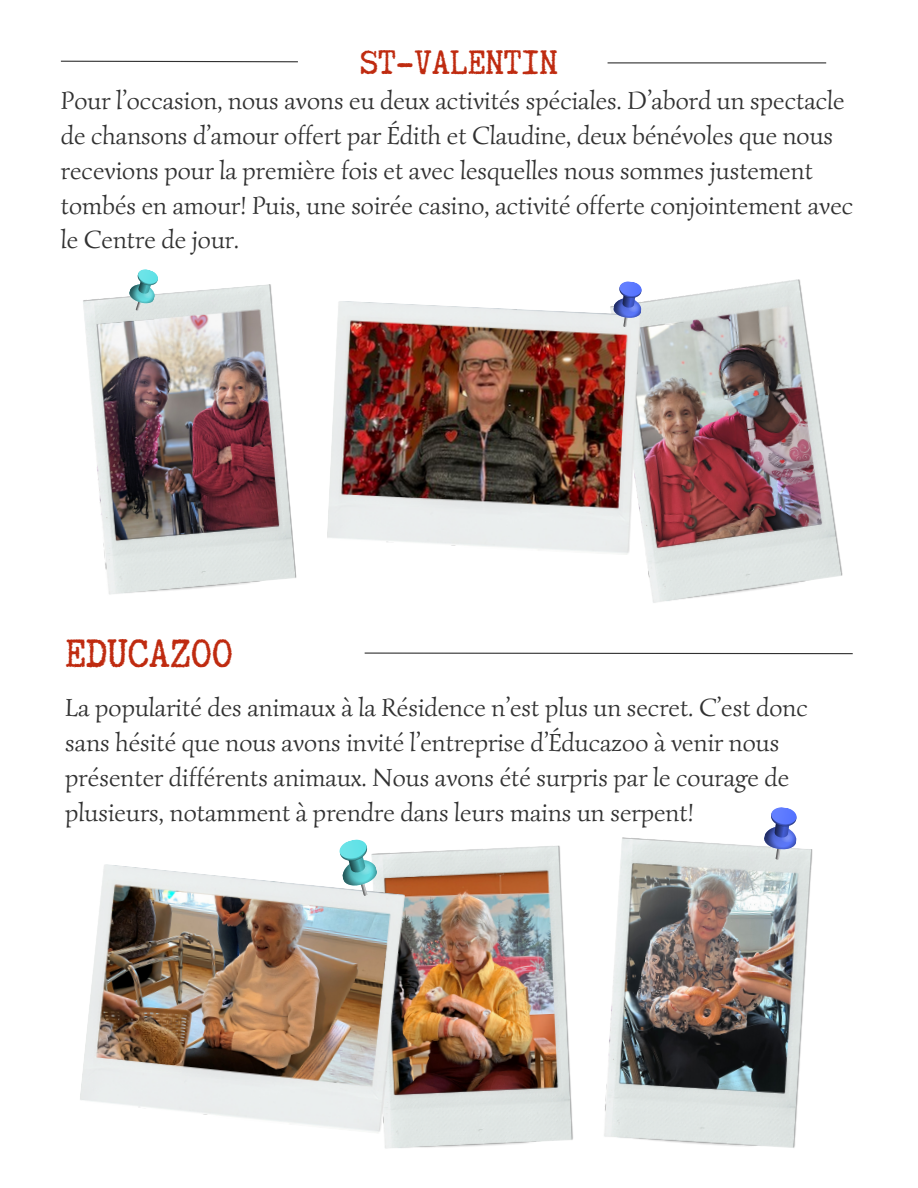
<style>
.page{position:relative;width:918px;height:1188px;background:#fff}
.page>*{position:absolute;margin:0;border:0;box-sizing:border-box;transform-origin:0 0}
.t1{font:47.25px "Truetypewriter Polygl OTT";color:#bf2b10}
.t2{font:40.5px "Truetypewriter Polygl OTT";color:#bf2b10}
.t3{font:25.5px/34.8px "Simonetta";color:#313131}
</style>
<div class="page">
<hr style="left:608px;top:62px;width:218px;height:1px;background:#313131">
<svg style="left:60px;top:60px;width:238px;height:3px"></svg>
<img style="left:641px;top:279px;width:202px;height:324px">
<img style="left:83px;top:284px;width:214px;height:311px">
<svg style="left:126px;top:269px;width:34px;height:42px"></svg>
<img style="left:327px;top:301px;width:314px;height:254px">
<svg style="left:611px;top:280px;width:33px;height:47px"></svg>
<svg style="left:364px;top:652px;width:489px;height:3px"></svg>
<img style="left:604px;top:837px;width:209px;height:311px">
<img style="left:382px;top:845px;width:191px;height:304px">
<svg style="left:761px;top:807px;width:39px;height:53px"></svg>
<img style="left:80px;top:864px;width:325px;height:270px">
<svg style="left:337px;top:839px;width:45px;height:57px"></svg>
<h2 class="t2" style="left:360px;top:41px;width:199px">ST-VALENTIN</h2>
<p class="t3" style="left:61px;top:83px;width:794px">Pour l’occasion, nous avons eu deux activités spéciales. D’abord un spectacle de chansons d’amour offert par Édith et Claudine, deux bénévoles que nous recevions pour la première fois et avec lesquelles nous sommes justement tombés en amour! Puis, une soirée casino, activité offerte conjointement avec le Centre de jour.</p>
<h1 class="t1" style="left:65px;top:628px;width:169px">EDUCAZOO</h1>
<p class="t3" style="left:65px;top:690px;width:744px">La popularité des animaux à la Résidence n’est plus un secret. C’est donc sans hésité que nous avons invité l’entreprise d’Éducazoo à venir nous présenter différents animaux. Nous avons été surpris par le courage de plusieurs, notamment à prendre dans leurs mains un serpent!</p>
</div>
